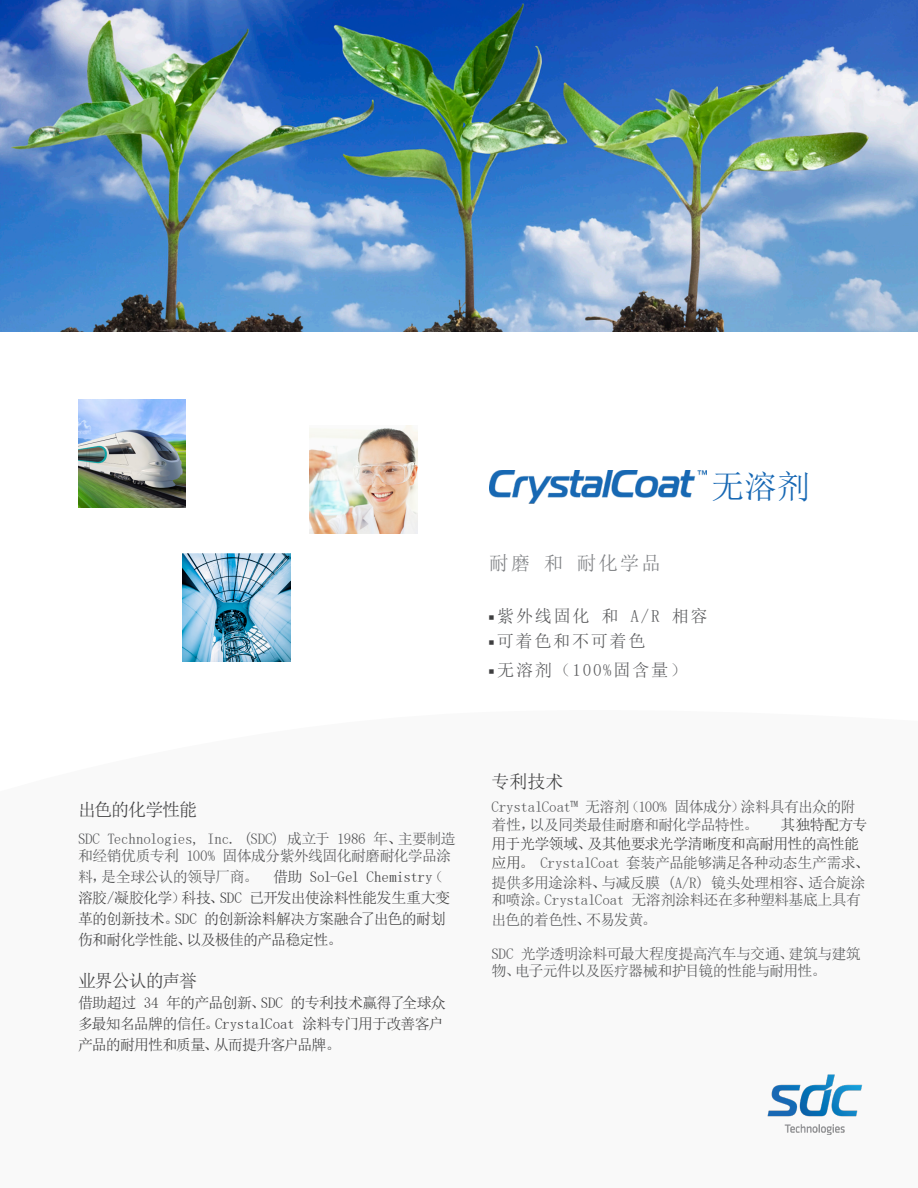
<style>
.page{position:relative;width:918px;height:1188px;background:#fff}
.page>*{position:absolute;margin:0;border:0;box-sizing:border-box;transform-origin:0 0}
.t1{font:32.85px "Sim Sun";color:#1768b4}
.t2{font:19.5px "Sim Sun";letter-spacing:.1em;color:#808285}
.t3{font:18px "Sim Sun";letter-spacing:-.055em;color:#3e3e3f}
.t4{font:17.1px "Sim Sun";letter-spacing:.1em;color:#57585a}
.t5{font:15px/19.5px "Sim Sun";letter-spacing:-.04em;color:#545557}
.t6{font:15px/21px "Sim Sun";letter-spacing:-.045em;color:#3e3e3f}
.s1{color:#3e3e3f}
.s2{color:#545557}
</style>
<div class="page">
<img style="left:182px;top:554px;width:108px;height:108px">
<img style="left:78px;top:400px;width:108px;height:108px">
<img style="left:310px;top:426px;width:108px;height:108px">
<img style="left:489px;top:470px;width:218px;height:34px">
<img style="left:0;top:0;width:918px;height:332px">
<img style="left:768px;top:1074px;width:95px;height:60px">
<p class="t1" style="left:712px;top:470px;width:100px">无溶剂</p>
<p class="t2" style="left:489px;top:554px;width:173px">耐磨 和 耐化学品</p>
<p class="t4" style="left:489px;top:607px;width:220px"><sup>■</sup> 紫外线固化 和 A/R 相容</p>
<p class="t4" style="left:489px;top:633px;width:158px"><sup>■</sup> 可着色和不可着色</p>
<p class="t4" style="left:489px;top:661px;width:199px"><sup>■</sup> 无溶剂（100%固含量）</p>
<p class="t3" style="left:78px;top:801px;width:121px">出色的化学性能</p>
<p class="t5" style="left:78px;top:830px;width:379px;line-height:17.2px">SDC Technologies, Inc. (SDC) 成立于 1986 年<span class="s1">、</span>主要制造和经销优质专利 100% 固体成分紫外线固化耐磨耐化学品涂</p>
<p class="t6" style="left:78px;top:866px;width:374px"><span class="s2">料，是全球公认的领导厂商。</span> 借助 Sol-Gel Chemistry（溶胶/凝胶化学）科技、SDC 已开发出使涂料性能发生重大变革的创新技术。SDC 的创新涂料解决方案融合了出色的耐划伤和耐化学性能、以及极佳的产品稳定性。</p>
<p class="t3" style="left:78px;top:972px;width:121px">业界公认的声誉</p>
<p class="t6" style="left:78px;top:992px;width:369px">借助超过 34 年的产品创新、SDC 的专利技术赢得了全球众多最知名品牌的信任。CrystalCoat 涂料专门用于改善客户产品的耐用性和质量、从而提升客户品牌。</p>
<p class="t3" style="left:491px;top:773px;width:73px">专利技术</p>
<p class="t5" style="left:491px;top:798px;width:366px;line-height:17.2px">CrystalCoat™ 无溶剂（100% 固体成分）涂料具有出众的附着性，以及同类最佳耐磨和耐化学品特性。</p>
<p class="t5" style="left:491px;top:814px;width:379px;text-indent:289px"><span class="s1">其独特配方专用于光学领域、及其他要求光学清晰度和高耐用性的高性能应用。</span> CrystalCoat 套装产品能够满足各种动态生产需求<span class="s1">、</span>提供多用途涂料<span class="s1">、</span>与减反膜 (A/R) 镜头处理相容<span class="s1">、</span>适合旋涂</p>
<p class="t5" style="left:491px;top:890px;width:371px">和喷涂。CrystalCoat 无溶剂涂料还在多种塑料基底上具有出色的着色性<span class="s1">、</span>不易发黄。</p>
<p class="t5" style="left:491px;top:945px;width:371px;line-height:17.2px">SDC 光学透明涂料可最大程度提高汽车与交通、建筑与建筑物、电子元件以及医疗器械和护目镜的性能与耐用性。</p>
</div>
